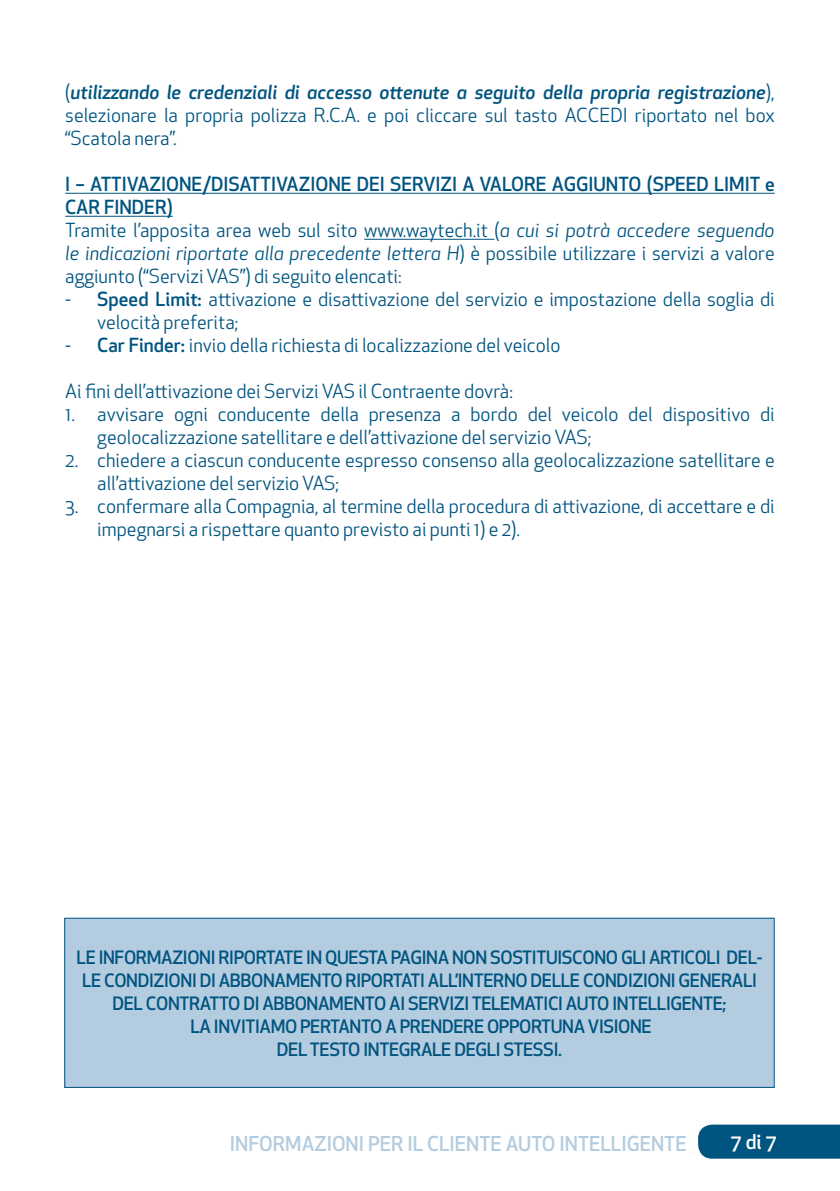
<style>
.page{position:relative;width:840px;height:1191px;background:#fff}
.page>*{position:absolute;margin:0;border:0;box-sizing:border-box;transform-origin:0 0}
.t1{font:500 20px "Apex New";color:#b4ccdf}
.t2{font:500 20px "Apex New";color:#fff}
.paragrafo_tabulazion{font:19px/23px "Apex New";color:#005480}
.t3{font:500 19px/23px "Apex New";color:#005480}
.t4{font:500 18px/23px "Apex New";letter-spacing:-.02em;color:#005480;text-align:center}
.s1{font-weight:500;font-style:italic}
.s2{font-style:italic}
.s3{font-weight:500}
</style>
<div class="page">
<div style="left:698px;top:1124px;width:141px;height:34px;background:#005480"></div>
<div style="left:65px;top:918px;width:708px;height:169px;background:#b4ccdf"></div>
<div style="left:64px;top:917px;width:710px;height:170px;border:1px solid #005480"></div>
<hr style="left:65px;top:193px;width:709px;height:1px;background:#005480">
<hr style="left:65px;top:216px;width:108px;height:1px;background:#005480">
<hr style="left:364px;top:239px;width:130px;height:1px;background:#005480">
<p class="paragrafo_tabulazion" style="left:65px;top:81px;width:710px;text-align:justify">(<span class="s1">utilizzando le credenziali di accesso ottenute a seguito della propria registrazione</span>), selezionare la propria polizza R.C.A. e poi cliccare sul tasto ACCEDI riportato nel box “Scatola nera”.</p>
<p class="t3" style="left:65px;top:173px;width:710px">I – ATTIVAZIONE/DISATTIVAZIONE DEI SERVIZI A VALORE AGGIUNTO (SPEED LIMIT e<br>CAR FINDER)</p>
<p class="paragrafo_tabulazion" style="left:65px;top:219px;width:710px;text-align:justify">Tramite l’apposita area web sul sito www.waytech.it (<span class="s2">a cui si potrà accedere seguendo le indicazioni riportate alla precedente lettera H</span>) è possibile utilizzare i servizi a valore aggiunto (“Servizi VAS”) di seguito elencati:</p>
<p class="paragrafo_tabulazion" style="left:97px;top:288px;width:678px;text-indent:-32px">- <span class="s3">Speed Limit:</span> attivazione e disattivazione del servizio e impostazione della soglia di velocità preferita;</p>
<p class="paragrafo_tabulazion" style="left:65px;top:334px;width:496px">- <span class="s3">Car Finder:</span> invio della richiesta di localizzazione del veicolo</p>
<p class="paragrafo_tabulazion" style="left:65px;top:380px;width:449px">Ai fini dell’attivazione dei Servizi VAS il Contraente dovrà:</p>
<p class="paragrafo_tabulazion" style="left:97px;top:403px;width:678px;text-indent:-32px">1. avvisare ogni conducente della presenza a bordo del veicolo del dispositivo di geolocalizzazione satellitare e dell’attivazione del servizio VAS;</p>
<p class="paragrafo_tabulazion" style="left:97px;top:449px;width:678px;text-indent:-32px">2. chiedere a ciascun conducente espresso consenso alla geolocalizzazione satellitare e all’attivazione del servizio VAS;</p>
<p class="paragrafo_tabulazion" style="left:97px;top:495px;width:678px;text-indent:-32px">3. confermare alla Compagnia, al termine della procedura di attivazione, di accettare e di impegnarsi a rispettare quanto previsto ai punti 1) e 2).</p>
<p class="t4" style="left:77px;top:945px;width:686px">LE INFORMAZIONI RIPORTATE IN QUESTA PAGINA NON SOSTITUISCONO GLI ARTICOLI DEL-<br>LE CONDIZIONI DI ABBONAMENTO RIPORTATI ALL’INTERNO DELLE CONDIZIONI GENERALI<br>DEL CONTRATTO DI ABBONAMENTO AI SERVIZI TELEMATICI AUTO INTELLIGENTE;</p>
<p class="t4" style="left:190px;top:1014px;width:462px">LA INVITIAMO PERTANTO A PRENDERE OPPORTUNA VISIONE</p>
<p class="t4" style="left:277px;top:1037px;width:286px">DEL TESTO INTEGRALE DEGLI STESSI.</p>
<p class="t1" style="left:230px;top:1130px;width:458px">INFORMAZIONI PER IL CLIENTE AUTO INTELLIGENTE</p>
<p class="t2" style="left:730px;top:1127px;width:47px">7 di 7</p>
</div>
